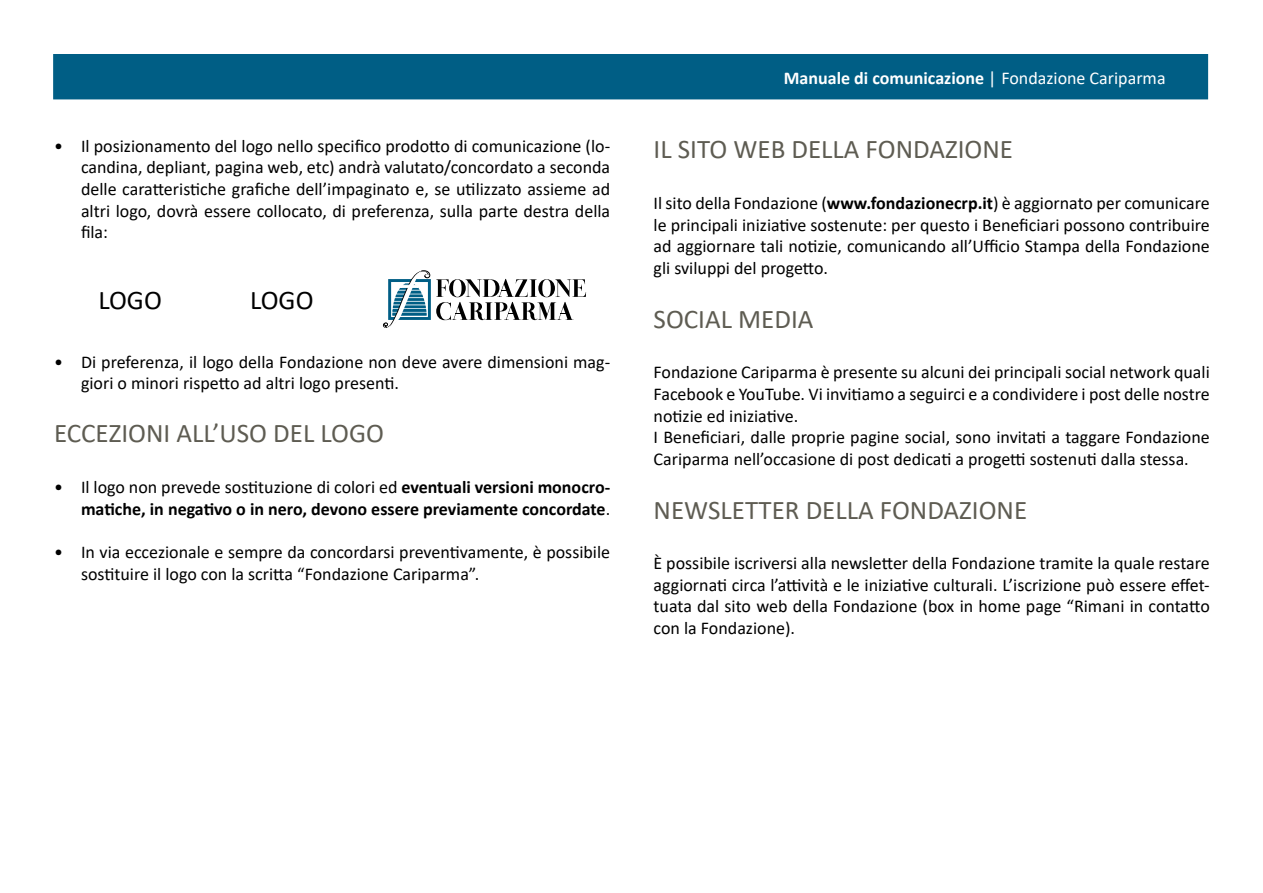
<style>
.page{position:relative;width:1263px;height:893px;background:#fff}
.page>*{position:absolute;margin:0;border:0;box-sizing:border-box;transform-origin:0 0}
.t1{font:27px "Calibri";color:#5e5c52}
.t2{font:27px "Calibri";color:#000}
.t3{font:18px/21.6px "Calibri";color:#000;text-align:justify}
.t4{font:700 18px/21.6px "Calibri";color:#000;text-align:right}
.t5{font:700 18px "Calibri";color:#fff}
.s1{font-weight:400}
.s2{font-weight:700}
</style>
<div class="page">
<svg style="left:383px;top:271px;width:203px;height:57px"></svg>
<div style="left:53px;top:54px;width:1155px;height:45px;background:#005e85"></div>
<p class="t3" style="left:81px;top:134px;width:531px;text-indent:-27px">• Il posizionamento del logo nello specifico prodotto di comunicazione (lo&shy;candina, depliant, pagina web, etc) andrà valutato/concordato a seconda delle caratteristiche grafiche dell’impaginato e, se utilizzato assieme ad altri logo, dovrà essere collocato, di preferenza, sulla parte destra della fila:</p>
<h1 class="t2" style="left:98px;top:282px;width:65px">LOGO</h1>
<h1 class="t2" style="left:250px;top:282px;width:65px">LOGO</h1>
<p class="t3" style="left:81px;top:350px;width:531px;text-indent:-27px">• Di preferenza, il logo della Fondazione non deve avere dimensioni mag&shy;giori o minori rispetto ad altri logo presenti.</p>
<h1 class="t1" style="left:54px;top:415px;width:331px">ECCEZIONI ALL’USO DEL LOGO</h1>
<p class="t4" style="left:54px;top:476px;width:558px"><span class="s1">• Il logo non prevede sostituzione di colori ed</span> eventuali versioni monocro&shy;matiche, in negativo o in nero, devono essere previamente concordate<span class="s1">.</span></p>
<p class="t3" style="left:81px;top:541px;width:531px;text-indent:-27px">• In via eccezionale e sempre da concordarsi preventivamente, è possibile sostituire il logo con la scritta “Fondazione Cariparma”.</p>
<p class="t5" style="left:784px;top:65px;width:383px">Manuale di comunicazione <span class="s1">| Fondazione Cariparma</span></p>
<h1 class="t1" style="left:654px;top:131px;width:361px">IL SITO WEB DELLA FONDAZIONE</h1>
<p class="t3" style="left:654px;top:192px;width:558px">Il sito della Fondazione (<span class="s2">www.fondazionecrp.it</span>) è aggiornato per comunicare le principali iniziative sostenute: per questo i Beneficiari possono contribuire ad aggiornare tali notizie, comunicando all’Ufficio Stampa della Fondazione gli sviluppi del progetto.</p>
<h1 class="t1" style="left:654px;top:300px;width:161px">SOCIAL MEDIA</h1>
<p class="t3" style="left:654px;top:361px;width:558px;text-align:left">Fondazione Cariparma è presente su alcuni dei principali social network quali Facebook e YouTube. Vi invitiamo a seguirci e a condividere i post delle nostre notizie ed iniziative.<br>I Beneficiari, dalle proprie pagine social, sono invitati a taggare Fondazione Cariparma nell’occasione di post dedicati a progetti sostenuti dalla stessa.</p>
<h1 class="t1" style="left:654px;top:491px;width:375px">NEWSLETTER DELLA FONDAZIONE</h1>
<p class="t3" style="left:654px;top:552px;width:558px">È possibile iscriversi alla newsletter della Fondazione tramite la quale restare aggiornati circa l’attività e le iniziative culturali. L’iscrizione può essere effet&shy;tuata dal sito web della Fondazione (box in home page “Rimani in contatto con la Fondazione).</p>
</div>
